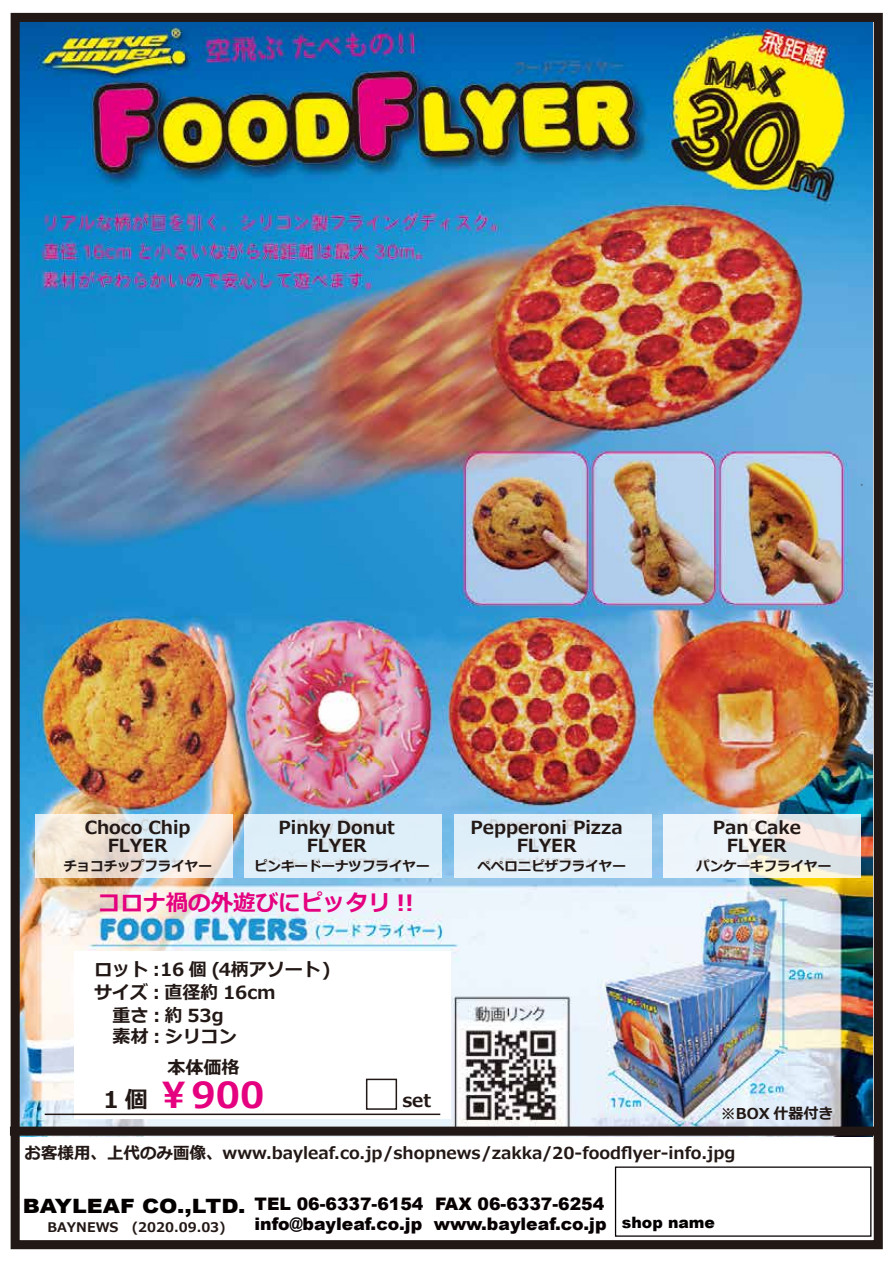
<style>
.page{position:relative;width:893px;height:1263px;background:#fff}
.page>*{position:absolute;margin:0;border:0;box-sizing:border-box;transform-origin:0 0}
.t1{font:700 35.85px "Meiryo";color:#e4007f}
.t2{font:700 23.1px "Meiryo";color:#221815}
.t3{font:700 22.5px "Meiryo";color:#e4007f}
.t4{font:700 18px/18px "Meiryo";color:#221815;text-align:center}
.t5{font:900 17.25px "Arial";color:#070102}
.t6{font:700 16.5px "Meiryo";color:#221815}
.t7{font:900 15.75px "Arial";color:#040000}
.t8{font:700 15px "Meiryo";color:#221815}
.t9{font:700 13.5px "Meiryo";color:#221815}
.t10{font:700 13.2px "Meiryo";color:#221815}
.s1{font-size:19.8px;color:#040000}
</style>
<div class="page">
<img style="left:21px;top:23px;width:852px;height:1103px">
<div style="left:11px;top:13px;width:872px;height:1236px;border:9px solid #221815"></div>
<div style="left:615px;top:1166px;width:256px;height:71px;border:1px solid #070102"></div>
<div style="left:10px;top:1126px;width:868px;height:10px;background:#221815"></div>
<svg style="left:244px;top:814px;width:198px;height:64px;background:#ddedf6"></svg>
<svg style="left:454px;top:814px;width:197px;height:64px;background:#e1eef6"></svg>
<svg style="left:663px;top:814px;width:198px;height:64px;background:#ebeeed"></svg>
<svg style="left:35px;top:814px;width:198px;height:64px;background:#ebe6e0"></svg>
<div style="left:74px;top:951px;width:376px;height:168px;background:#fff"></div>
<div style="left:366px;top:1079px;width:31px;height:31px;border:2px solid #221815"></div>
<hr style="left:45px;top:1113px;width:395px;height:2px;background:#221815">
<p class="t4" style="left:85px;top:819px;width:107px">Choco Chip<br>FLYER</p>
<p class="t4" style="left:279px;top:819px;width:118px">Pinky Donut<br>FLYER</p>
<p class="t9" style="left:63px;top:857px;width:150px">チョコチップフライヤー</p>
<p class="t9" style="left:254px;top:857px;width:177px">ピンキードーナツフライヤー</p>
<p class="t3" style="left:98px;top:887px;width:317px">コロナ禍の外遊びにピッタリ !!</p>
<p class="t4" style="left:94px;top:961px;width:238px">ロット :16 個 (4柄アソート)</p>
<p class="t4" style="left:113px;top:1006px;width:126px;line-height:20.5px;text-align:left">重さ : 約 53g素材 : シリコン</p>
<h1 class="t1" style="left:156px;top:1070px;width:110px">￥900</h1>
<p class="t4" style="left:94px;top:984px;width:183px">サイズ : 直径約 16cm</p>
<p class="t4" style="left:167px;top:1059px;width:73px">本体価格</p>
<p class="t2" style="left:103px;top:1083px;width:46px">1個</p>
<p class="t4" style="left:402px;top:1093px;width:30px">set</p>
<p class="t4" style="left:471px;top:819px;width:154px">Pepperoni Pizza<br>FLYER</p>
<p class="t4" style="left:713px;top:819px;width:90px">Pan Cake<br>FLYER</p>
<p class="t9" style="left:477px;top:857px;width:150px">ペペロニピザフライヤー</p>
<p class="t9" style="left:696px;top:857px;width:136px">パンケーキフライヤー</p>
<p class="t8" style="left:721px;top:1103px;width:114px">※BOX 什器付き</p>
<p class="t6" style="left:25px;top:1141px;width:712px">お客様用、上代のみ画像、www.bayleaf.co.jp/shopnews/zakka/20-foodflyer-info.jpg</p>
<p class="t5" style="left:23px;top:1191px;width:583px"><span class="s1">BAYLEAF CO.,LTD.</span> TEL 06-6337-6154 FAX 06-6337-6254</p>
<p class="t10" style="left:47px;top:1217px;width:180px">BAYNEWS　(2020.09.03)</p>
<p class="t5" style="left:255px;top:1211px;width:354px">info@bayleaf.co.jp www.bayleaf.co.jp</p>
<p class="t7" style="left:622px;top:1211px;width:95px">shop name</p>
</div>
